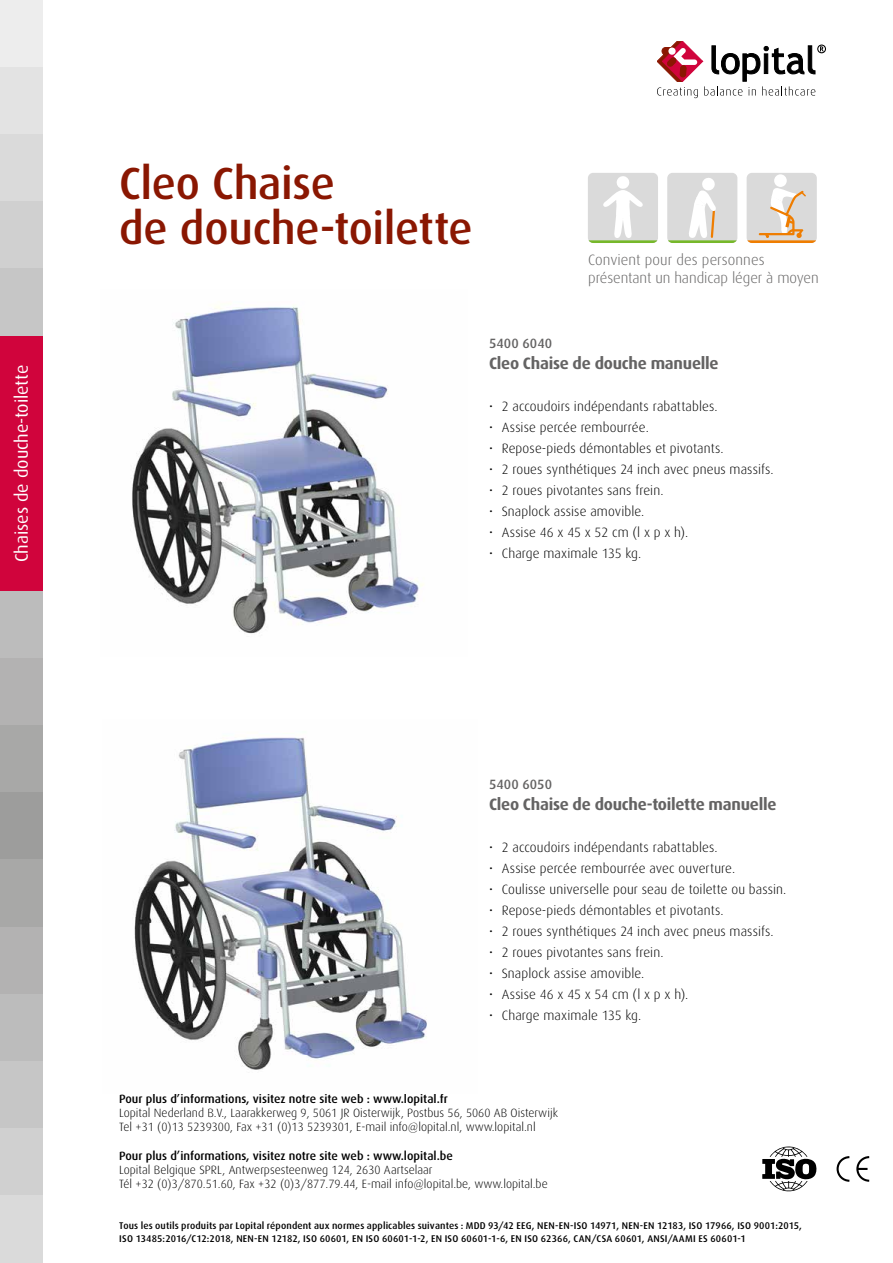
<style>
.page{position:relative;width:893px;height:1263px;background:#fff}
.page>*{position:absolute;margin:0;border:0;box-sizing:border-box;transform-origin:0 0}
.t1{font:500 45px/45px "Dax";letter-spacing:-.01em;color:#8a1702}
.t2{font:18px "Dax";letter-spacing:-.005em;color:#fff}
.t3{font:700 16.5px "Dax";letter-spacing:-.015em;color:#646363}
.t4{font:300 15px/18px "Dax";letter-spacing:-.005em;color:#646363}
.t5{font:300 13.5px "Dax";letter-spacing:.01em;color:#000}
.t6{font:500 13.5px "Dax";letter-spacing:.005em;color:#646363}
.t7{font:300 12px/14.2px "Dax";color:#000}
.t8{font:500 12px "Dax";color:#000}
.t9{font:500 9.75px/12.8px "Dax";letter-spacing:.015em;color:#000}
</style>
<div class="page">
<svg style="left:657px;top:41px;width:169px;height:57px"></svg>
<svg style="left:836px;top:1156px;width:34px;height:26px"></svg>
<svg style="left:762px;top:1146px;width:54px;height:45px"></svg>
<div style="left:0;top:336px;width:43px;height:255px;background:#d0043c"></div>
<div style="left:0;top:0;width:43px;height:67px;background:#ededed"></div>
<div style="left:0;top:67px;width:43px;height:67px;background:#e3e3e3"></div>
<div style="left:0;top:134px;width:43px;height:68px;background:#dadada"></div>
<div style="left:0;top:202px;width:43px;height:67px;background:#d0d0d0"></div>
<div style="left:0;top:269px;width:43px;height:67px;background:#c6c6c6"></div>
<div style="left:0;top:591px;width:43px;height:67px;background:#bcbcbc"></div>
<div style="left:0;top:658px;width:43px;height:67px;background:#b3b2b2"></div>
<div style="left:0;top:725px;width:43px;height:68px;background:#a8a8a7"></div>
<div style="left:0;top:793px;width:43px;height:67px;background:#9d9d9c"></div>
<div style="left:0;top:860px;width:43px;height:67px;background:#a8a8a7"></div>
<div style="left:0;top:927px;width:43px;height:67px;background:#b3b2b2"></div>
<div style="left:0;top:994px;width:43px;height:67px;background:#bcbcbc"></div>
<div style="left:0;top:1061px;width:43px;height:67px;background:#c6c6c6"></div>
<div style="left:0;top:1128px;width:43px;height:68px;background:#d0d0d0"></div>
<div style="left:0;top:1196px;width:43px;height:67px;background:#dadada"></div>
<div style="left:667px;top:173px;width:70px;height:70px;background:#dadada;border-radius:5px"></div>
<svg style="left:668px;top:178px;width:69px;height:65px"></svg>
<div style="left:588px;top:173px;width:70px;height:70px;background:#dadada;border-radius:5px"></div>
<svg style="left:589px;top:176px;width:68px;height:67px"></svg>
<div style="left:747px;top:173px;width:70px;height:70px;background:#dadada;border-radius:5px"></div>
<div style="left:774px;top:174px;width:13px;height:13px;background:#fff;border-radius:50%"></div>
<svg style="left:747px;top:188px;width:69px;height:55px"></svg>
<img style="left:132px;top:305px;width:292px;height:329px">
<img style="left:134px;top:737px;width:293px;height:333px">
<h2 class="t2" style="left:12px;top:562px;width:199px;rotate:-90deg">Chaises de douche-toilette</h2>
<h1 class="t1" style="left:119px;top:161px;width:355px">Cleo Chaise<br>de douche-toilette</h1>
<p class="t4" style="left:588px;top:251px;width:232px">Convient pour des personnes présentant un handicap léger à moyen</p>
<p class="t6" style="left:489px;top:336px;width:65px">5400 6040</p>
<p class="t3" style="left:489px;top:354px;width:231px">Cleo Chaise de douche manuelle</p>
<p class="t5" style="left:489px;top:399px;width:230px">• 2 accoudoirs indépendants rabattables.</p>
<p class="t5" style="left:489px;top:420px;width:161px">• Assise percée rembourrée.</p>
<p class="t5" style="left:489px;top:441px;width:236px">• Repose-pieds démontables et pivotants.</p>
<p class="t5" style="left:489px;top:462px;width:286px">• 2 roues synthétiques 24 inch avec pneus massifs.</p>
<p class="t5" style="left:489px;top:483px;width:176px">• 2 roues pivotantes sans frein.</p>
<p class="t5" style="left:489px;top:504px;width:157px">• Snaplock assise amovible.</p>
<p class="t5" style="left:489px;top:525px;width:201px">• Assise 46 x 45 x 52 cm (l x p x h).</p>
<p class="t5" style="left:489px;top:546px;width:154px">• Charge maximale 135 kg.</p>
<p class="t6" style="left:489px;top:777px;width:65px">5400 6050</p>
<p class="t3" style="left:489px;top:795px;width:289px">Cleo Chaise de douche-toilette manuelle</p>
<p class="t5" style="left:489px;top:840px;width:230px">• 2 accoudoirs indépendants rabattables.</p>
<p class="t5" style="left:489px;top:861px;width:248px">• Assise percée rembourrée avec ouverture.</p>
<p class="t5" style="left:489px;top:882px;width:299px">• Coulisse universelle pour seau de toilette ou bassin.</p>
<p class="t5" style="left:489px;top:903px;width:236px">• Repose-pieds démontables et pivotants.</p>
<p class="t5" style="left:489px;top:924px;width:286px">• 2 roues synthétiques 24 inch avec pneus massifs.</p>
<p class="t5" style="left:489px;top:945px;width:176px">• 2 roues pivotantes sans frein.</p>
<p class="t5" style="left:489px;top:966px;width:157px">• Snaplock assise amovible.</p>
<p class="t5" style="left:489px;top:987px;width:201px">• Assise 46 x 45 x 54 cm (l x p x h).</p>
<p class="t5" style="left:489px;top:1008px;width:154px">• Charge maximale 135 kg.</p>
<p class="t8" style="left:119px;top:1092px;width:330px">Pour plus d’informations, visitez notre site web : www.lopital.fr</p>
<p class="t7" style="left:119px;top:1106px;width:440px">Lopital Nederland B.V., Laarakkerweg 9, 5061 JR Oisterwijk, Postbus 56, 5060 AB Oisterwijk<br>Tel +31 (0)13 5239300, Fax +31 (0)13 5239301, E-mail info@lopital.nl, www.lopital.nl</p>
<p class="t8" style="left:119px;top:1149px;width:335px">Pour plus d’informations, visitez notre site web : www.lopital.be</p>
<p class="t7" style="left:119px;top:1163px;width:430px">Lopital Belgique SPRL, Antwerpsesteenweg 124, 2630 Aartselaar<br>Tél +32 (0)3/870.51.60, Fax +32 (0)3/877.79.44, E-mail info@lopital.be, www.lopital.be</p>
<p class="t9" style="left:119px;top:1219px;width:684px">Tous les outils produits par Lopital répondent aux normes applicables suivantes : MDD 93/42 EEG, NEN-EN-ISO 14971, NEN-EN 12183, ISO 17966, ISO 9001:2015,<br>ISO 13485:2016/C12:2018, NEN-EN 12182, ISO 60601, EN ISO 60601-1-2, EN ISO 60601-1-6, EN ISO 62366, CAN/CSA 60601, ANSI/AAMI ES 60601-1</p>
</div>
